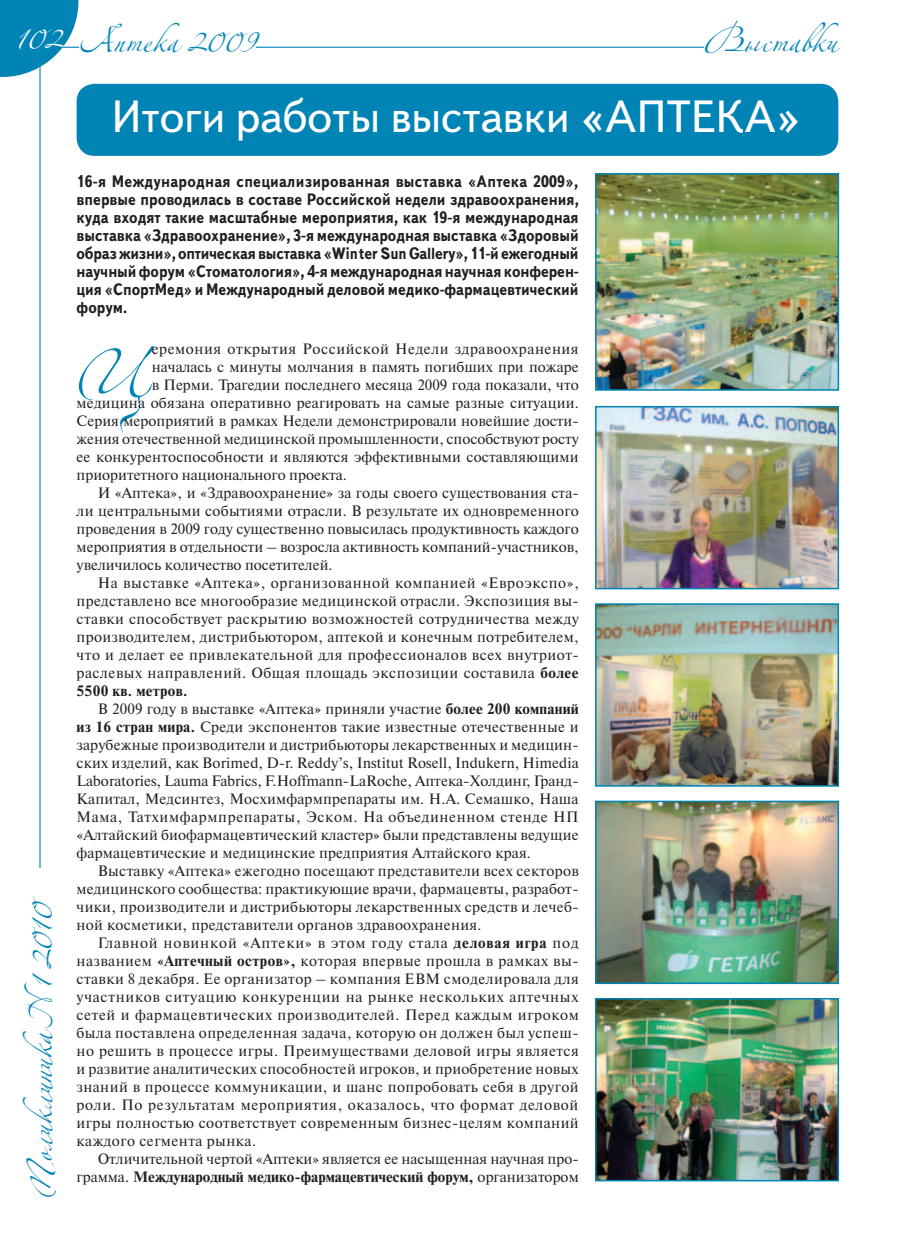
<style>
.page{position:relative;width:915px;height:1255px;background:#fff}
.page>*{position:absolute;margin:0;border:0;box-sizing:border-box;transform-origin:0 0}
.t1{font:82.65px "Zeferino One";color:#0084b6}
.t2{font:45px "Zeferino One";color:#0084b6}
.t3{font:45px "Text Book C";color:#fff}
.t4{font:45px "Zeferino One";color:#fff}
.t5{font:700 16.5px/18px "Text Book C";letter-spacing:-.005em;color:#231f20;text-align:justify;scale:.9 1}
.t6{font:15px "Newton C";letter-spacing:.015em;color:#231f20}
.t7{font:15px "Newton C";letter-spacing:.04em;color:#231f20}
.t8{font:15px "Newton C";letter-spacing:.045em;color:#231f20}
.t9{font:15px "Newton C";letter-spacing:.035em;color:#231f20}
.t10{font:700 15px "Newton C";color:#231f20}
.t11{font:15px "Newton C";letter-spacing:.055em;color:#231f20}
.t12{font:700 15px "Newton C";letter-spacing:.02em;color:#231f20}
.s1{font-weight:700}
.s2{font-weight:400}
</style>
<div class="page">
<svg style="left:0;top:0;width:78px;height:77px"></svg>
<hr style="left:60px;top:47px;width:766px;height:1px;background:#0084b6">
<hr style="left:39px;top:64px;width:2px;height:803px;background:#0084b6">
<div style="left:77px;top:84px;width:761px;height:72px;background:#0084b6;border-radius:18px"></div>
<img style="left:598px;top:409px;width:237px;height:177px">
<div style="left:595px;top:406px;width:243px;height:183px;border:2px solid #0084b6"></div>
<img style="left:598px;top:606px;width:237px;height:177px">
<div style="left:595px;top:603px;width:243px;height:183px;border:2px solid #0084b6"></div>
<img style="left:598px;top:803px;width:237px;height:178px">
<div style="left:595px;top:800px;width:243px;height:184px;border:2px solid #0084b6"></div>
<img style="left:598px;top:1000px;width:237px;height:178px">
<div style="left:595px;top:997px;width:243px;height:184px;border:2px solid #0084b6"></div>
<img style="left:598px;top:176px;width:237px;height:212px">
<div style="left:595px;top:173px;width:243px;height:218px;border:2px solid #0084b6"></div>
<div style="left:703px;top:12px;width:134px;height:39px;background:#fff"></div>
<div style="left:79px;top:12px;width:177px;height:39px;background:#fff"></div>
<h2 class="t4" style="left:15px;top:6px;width:49px">102</h2>
<h2 class="t2" style="left:79px;top:9px;width:178px">Аптека 2009</h2>
<h2 class="t2" style="left:703px;top:9px;width:135px">Выставки</h2>
<h2 class="t2" style="left:9px;top:1198px;width:303px;rotate:-90deg">Поликлиника N1 2010</h2>
<h2 class="t3" style="left:112px;top:92px;width:690px">Итоги работы выставки «АПТЕКА»</h2>
<p class="t5" style="left:77px;top:172px;width:559px">16-я Международная специализированная выставка «Аптека 2009», впервые проводилась в составе Российской недели здравоохранения, куда входят такие масштабные мероприятия, как 19-я международная выставка «Здравоохранение», 3-я международная выставка «Здоровый образ жизни», оптическая выставка «Winter Sun Gallery», 11-й ежегодный научный форум «Стоматология», 4-я международная научная конферен&shy;ция «СпортМед» и Международный деловой медико-фармацевтический форум.</p>
<h1 class="t1" style="left:77px;top:313px;width:77px">Ц</h1>
<p class="t9" style="left:152px;top:340px;width:428px">еремония открытия Российской Недели здравоохранения</p>
<p class="t6" style="left:152px;top:358px;width:428px">началась с минуты молчания в память погибших при пожаре</p>
<p class="t6" style="left:152px;top:376px;width:428px">в Перми. Трагедии последнего месяца 2009 года показали, что</p>
<p class="t6" style="left:77px;top:394px;width:503px">медицина обязана оперативно реагировать на самые разные ситуации.</p>
<p class="t6" style="left:77px;top:412px;width:503px">Серия мероприятий в рамках Недели демонстрировали новейшие дости-</p>
<p class="t6" style="left:77px;top:430px;width:503px">жения отечественной медицинской промышленности, способствуют росту</p>
<p class="t6" style="left:77px;top:448px;width:503px">ее конкурентоспособности и являются эффективными составляющими</p>
<p class="t6" style="left:77px;top:466px;width:272px">приоритетного национального проекта.</p>
<p class="t6" style="left:98px;top:484px;width:482px">И «Аптека», и «Здравоохранение» за годы своего существования ста-</p>
<p class="t6" style="left:77px;top:502px;width:503px">ли центральными событиями отрасли. В результате их одновременного</p>
<p class="t6" style="left:77px;top:520px;width:503px">проведения в 2009 году существенно повысилась продуктивность каждого</p>
<p class="t6" style="left:77px;top:538px;width:503px">мероприятия в отдельности – возросла активность компаний-участников,</p>
<p class="t6" style="left:77px;top:556px;width:257px">увеличилось количество посетителей.</p>
<p class="t7" style="left:98px;top:574px;width:482px">На выставке «Аптека», организованной компанией «Евроэкспо»,</p>
<p class="t6" style="left:77px;top:592px;width:503px">представлено все многообразие медицинской отрасли. Экспозиция вы-</p>
<p class="t6" style="left:77px;top:610px;width:503px">ставки способствует раскрытию возможностей сотрудничества между</p>
<p class="t6" style="left:77px;top:628px;width:503px">производителем, дистрибьютором, аптекой и конечным потребителем,</p>
<p class="t6" style="left:77px;top:646px;width:503px">что и делает ее привлекательной для профессионалов всех внутриот-</p>
<p class="t9" style="left:77px;top:664px;width:503px">раслевых направлений. Общая площадь экспозиции составила <span class="s1">более</span></p>
<p class="t12" style="left:77px;top:682px;width:112px">5500 кв. метров.</p>
<p class="t6" style="left:98px;top:700px;width:482px">В 2009 году в выставке «Аптека» приняли участие <span class="s1">более 200 компаний</span></p>
<p class="t6" style="left:77px;top:718px;width:503px"><span class="s1">из 16 стран мира.</span> Среди экспонентов такие известные отечественные и</p>
<p class="t6" style="left:77px;top:736px;width:503px">зарубежные производители и дистрибьюторы лекарственных и медицин-</p>
<p class="t6" style="left:77px;top:754px;width:503px">ских изделий, как Borimed, D-r. Reddy’s, Institut Rosell, Indukern, Himedia</p>
<p class="t6" style="left:77px;top:772px;width:503px">Laboratories, Lauma Fabrics, F.Hoffmann-LaRoche, Аптека-Холдинг, Гранд-</p>
<p class="t6" style="left:77px;top:790px;width:503px">Капитал, Медсинтез, Мосхимфармпрепараты им. Н.А. Семашко, Наша</p>
<p class="t7" style="left:77px;top:808px;width:503px">Мама, Татхимфармпрепараты, Эском. На объединенном стенде НП</p>
<p class="t6" style="left:77px;top:826px;width:503px">«Алтайский биофармацевтический кластер» были представлены ведущие</p>
<p class="t6" style="left:77px;top:844px;width:456px">фармацевтические и медицинские предприятия Алтайского края.</p>
<p class="t6" style="left:98px;top:862px;width:482px">Выставку «Аптека» ежегодно посещают представители всех секторов</p>
<p class="t6" style="left:77px;top:880px;width:503px">медицинского сообщества: практикующие врачи, фармацевты, разработ-</p>
<p class="t6" style="left:77px;top:898px;width:503px">чики, производители и дистрибьюторы лекарственных средств и лечеб-</p>
<p class="t6" style="left:76px;top:916px;width:406px">ной косметики, представители органов здравоохранения.</p>
<p class="t11" style="left:98px;top:934px;width:482px">Главной новинкой «Аптеки» в этом году стала <span class="s1">деловая игра</span> под</p>
<p class="t6" style="left:76px;top:952px;width:503px">названием <span class="s1">«Аптечный остров»,</span> которая впервые прошла в рамках вы-</p>
<p class="t6" style="left:76px;top:970px;width:503px">ставки 8 декабря. Ее организатор – компания EBM смоделировала для</p>
<p class="t8" style="left:76px;top:988px;width:503px">участников ситуацию конкуренции на рынке нескольких аптечных</p>
<p class="t7" style="left:76px;top:1006px;width:503px">сетей и фармацевтических производителей. Перед каждым игроком</p>
<p class="t6" style="left:76px;top:1024px;width:503px">была поставлена определенная задача, которую он должен был успеш-</p>
<p class="t6" style="left:76px;top:1042px;width:503px">но решить в процессе игры. Преимуществами деловой игры является</p>
<p class="t6" style="left:76px;top:1060px;width:503px">и развитие аналитических способностей игроков, и приобретение новых</p>
<p class="t6" style="left:77px;top:1078px;width:503px">знаний в процессе коммуникации, и шанс попробовать себя в другой</p>
<p class="t8" style="left:77px;top:1096px;width:503px">роли. По результатам мероприятия, оказалось, что формат деловой</p>
<p class="t6" style="left:77px;top:1114px;width:503px">игры полностью соответствует современным бизнес-целям компаний</p>
<p class="t6" style="left:77px;top:1132px;width:181px">каждого сегмента рынка.</p>
<p class="t6" style="left:98px;top:1150px;width:482px">Отличительной чертой «Аптеки» является ее насыщенная научная про-</p>
<p class="t10" style="left:77px;top:1168px;width:503px"><span class="s2">грамма.</span> Международный медико-фармацевтический форум, <span class="s2">организатором</span></p>
</div>
